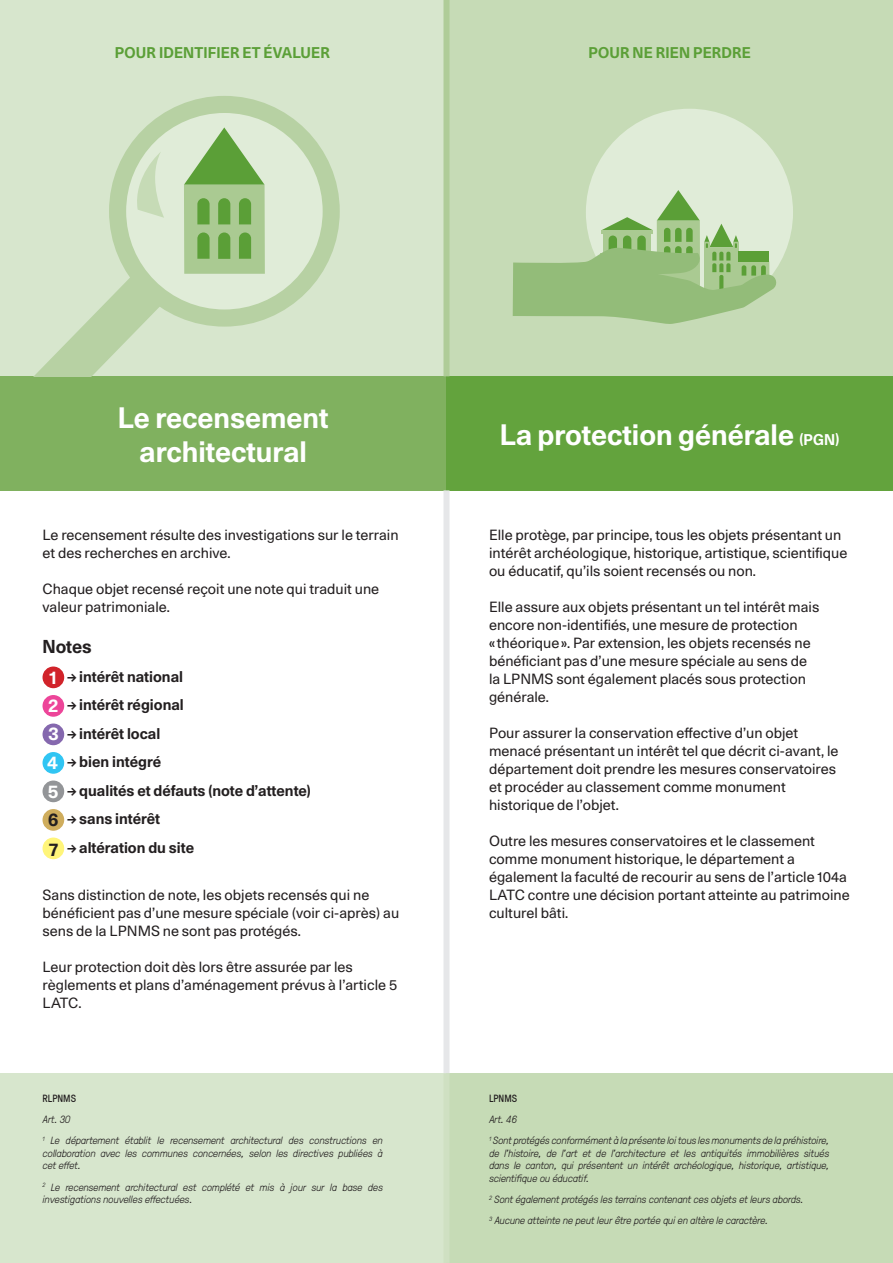
<style>
.page{position:relative;width:893px;height:1263px;background:#fff}
.page>*{position:absolute;margin:0;border:0;box-sizing:border-box;transform-origin:0 0}
.t1{font:700 28.5px/34.5px "Unica 77 LL";color:#fff;text-align:center}
.t2{font:700 18px "Unica 77 LL";color:#231f20}
.t3{font:700 15px/28.5px "Unica 77 LL";color:#231f20}
.t4{font:700 15px "Unica 77 LL";letter-spacing:.01em;color:#5b9f37}
.t5{font:14.25px/18px "Unica 77 LL";color:#231f20}
.t6{font:italic 300 10.5px/12.6px "GT Pressura";color:#231f20}
.t7{font:10.5px "GT Pressura";color:#231f20}
.s1{font-size:18px;color:#fff}
.s2{font-size:18px}
.s3{font-size:15px}
</style>
<div class="page">
<div style="left:0;top:1073px;width:446px;height:190px;background:#d7e6cd"></div>
<div style="left:446px;top:1073px;width:447px;height:190px;background:#c6dbb6"></div>
<div style="left:0;top:0;width:446px;height:376px;background:#d7e6cd"></div>
<div style="left:446px;top:0;width:447px;height:376px;background:#c6dbb6"></div>
<div style="left:0;top:376px;width:446px;height:114px;background:#80b15f"></div>
<div style="left:446px;top:376px;width:447px;height:114px;background:#63a33d"></div>
<svg style="left:118px;top:104px;width:213px;height:214px;fill:#e0ecd8"></svg>
<svg style="left:184px;top:127px;width:81px;height:58px"></svg>
<div style="left:184px;top:185px;width:81px;height:89px;background:#aaca92"></div>
<svg style="left:197px;top:198px;width:13px;height:26px"></svg>
<svg style="left:218px;top:198px;width:12px;height:26px"></svg>
<svg style="left:239px;top:198px;width:12px;height:26px"></svg>
<svg style="left:197px;top:232px;width:13px;height:27px"></svg>
<svg style="left:218px;top:232px;width:12px;height:27px"></svg>
<svg style="left:239px;top:232px;width:12px;height:27px"></svg>
<svg style="left:133px;top:152px;width:31px;height:66px"></svg>
<svg style="left:34px;top:273px;width:130px;height:103px"></svg>
<div style="left:109px;top:96px;width:231px;height:231px;border:17px solid #b7d1a3;border-radius:50%"></div>
<div style="left:586px;top:109px;width:207px;height:207px;background:#e0ecd8;border-radius:50%"></div>
<svg style="left:513px;top:190px;width:264px;height:134px"></svg>
<div style="left:443px;top:0;width:6px;height:376px;background:#afcc98"></div>
<div style="left:43px;top:667px;width:20px;height:20px;background:#d1232a;border-radius:50%"></div>
<div style="left:43px;top:666px;width:21px;height:22px;border:2px solid #d1232a;border-radius:50%"></div>
<div style="left:43px;top:696px;width:20px;height:20px;background:#ed4599;border-radius:50%"></div>
<div style="left:43px;top:695px;width:21px;height:22px;border:2px solid #ed4599;border-radius:50%"></div>
<div style="left:43px;top:724px;width:20px;height:20px;background:#8568ae;border-radius:50%"></div>
<div style="left:43px;top:723px;width:21px;height:22px;border:2px solid #8568ae;border-radius:50%"></div>
<div style="left:43px;top:753px;width:20px;height:20px;background:#30c5f3;border-radius:50%"></div>
<div style="left:43px;top:752px;width:21px;height:22px;border:2px solid #30c5f3;border-radius:50%"></div>
<div style="left:43px;top:781px;width:20px;height:20px;background:#939598;border-radius:50%"></div>
<div style="left:43px;top:780px;width:21px;height:22px;border:2px solid #939598;border-radius:50%"></div>
<div style="left:43px;top:810px;width:20px;height:20px;background:#cfad5d;border-radius:50%"></div>
<div style="left:43px;top:809px;width:21px;height:22px;border:2px solid #cfad5d;border-radius:50%"></div>
<div style="left:43px;top:838px;width:20px;height:20px;background:#fff57a;border-radius:50%"></div>
<div style="left:43px;top:837px;width:21px;height:22px;border:2px solid #fff57a;border-radius:50%"></div>
<div style="left:443px;top:490px;width:6px;height:583px;background:#e6e7e9"></div>
<div style="left:443px;top:1073px;width:6px;height:190px;background:#cfe0c2"></div>
<p class="t4" style="left:115px;top:41px;width:216px">POUR IDENTIFIER ET ÉVALUER</p>
<p class="t4" style="left:588px;top:41px;width:164px">POUR NE RIEN PERDRE</p>
<h1 class="t1" style="left:118px;top:399px;width:212px">Le recensement architectural</h1>
<p class="t5" style="left:43px;top:525px;width:358px">Le recensement résulte des investigations sur le terrain et des recherches en archive.</p>
<p class="t5" style="left:43px;top:579px;width:338px">Chaque objet recensé reçoit une note qui traduit une valeur patrimoniale.</p>
<p class="t2" style="left:43px;top:634px;width:51px">Notes</p>
<p class="t3" style="left:48px;top:661px;width:265px"><span class="s1">1</span> → intérêt national<br><span class="s1">2</span> → intérêt régional<br><span class="s1">3</span> → intérêt local<br><span class="s1">4</span> → bien intégré<br><span class="s1">5</span> → qualités et défauts (note d’attente)<br><span class="s2">6</span> → sans intérêt<br><span class="s2">7</span> → altération du site</p>
<p class="t5" style="left:43px;top:885px;width:358px">Sans distinction de note, les objets recensés qui ne bénéficient pas d’une mesure spéciale (voir ci-après) au sens de la LPNMS ne sont pas protégés.</p>
<p class="t5" style="left:43px;top:957px;width:356px">Leur protection doit dès lors être assurée par les règlements et plans d’aménagement prévus à l’article 5<br>LATC.</p>
<p class="t7" style="left:43px;top:1091px;width:35px">RLPNMS</p>
<p class="t6" style="left:43px;top:1108px;width:342px;line-height:21.1px">Art. 30<br><sup>1</sup> Le département établit le recensement architectural des constructions en</p>
<p class="t6" style="left:43px;top:1146px;width:342px">collaboration avec les communes concernées, selon les directives publiées à cet effet.</p>
<p class="t6" style="left:43px;top:1180px;width:342px"><sup>2</sup> Le recensement architectural est complété et mis à jour sur la base des investigations nouvelles effectuées.</p>
<h1 class="t1" style="left:500px;top:416px;width:341px">La protection générale <span class="s3">(PGN)</span></h1>
<p class="t5" style="left:489px;top:525px;width:360px">Elle protège, par principe, tous les objets présentant un intérêt archéologique, historique, artistique, scientifique ou éducatif, qu’ils soient recensés ou non.</p>
<p class="t5" style="left:489px;top:597px;width:332px">Elle assure aux objets présentant un tel intérêt mais encore non-identifiés, une mesure de protection<br>« théorique». Par extension, les objets recensés ne bénéficiant pas d’une mesure spéciale au sens de la LPNMS sont également placés sous protection générale.</p>
<p class="t5" style="left:489px;top:723px;width:351px">Pour assurer la conservation effective d’un objet menacé présentant un intérêt tel que décrit ci-avant, le département doit prendre les mesures conservatoires et procéder au classement comme monument historique de l’objet.</p>
<p class="t5" style="left:489px;top:831px;width:362px">Outre les mesures conservatoires et le classement comme monument historique, le département a également la faculté de recourir au sens de l’article 104a LATC contre une décision portant atteinte au patrimoine culturel bâti.</p>
<p class="t7" style="left:489px;top:1091px;width:30px">LPNMS</p>
<p class="t6" style="left:489px;top:1108px;width:342px;line-height:21.1px">Art. 46<br><sup>1</sup> Sont protégés conformément à la présente loi tous les monuments de la préhistoire,</p>
<p class="t6" style="left:489px;top:1146px;width:342px;text-align:justify">de l’histoire, de l’art et de l’architecture et les antiquités immobilières situés dans le canton, qui présentent un intérêt archéologique, historique, artistique, scientifique ou éducatif.</p>
<p class="t6" style="left:489px;top:1188px;width:316px;line-height:21.1px"><sup>2</sup> Sont également protégés les terrains contenant ces objets et leurs abords.<br><sup>3</sup> Aucune atteinte ne peut leur être portée qui en altère le caractère.</p>
</div>
